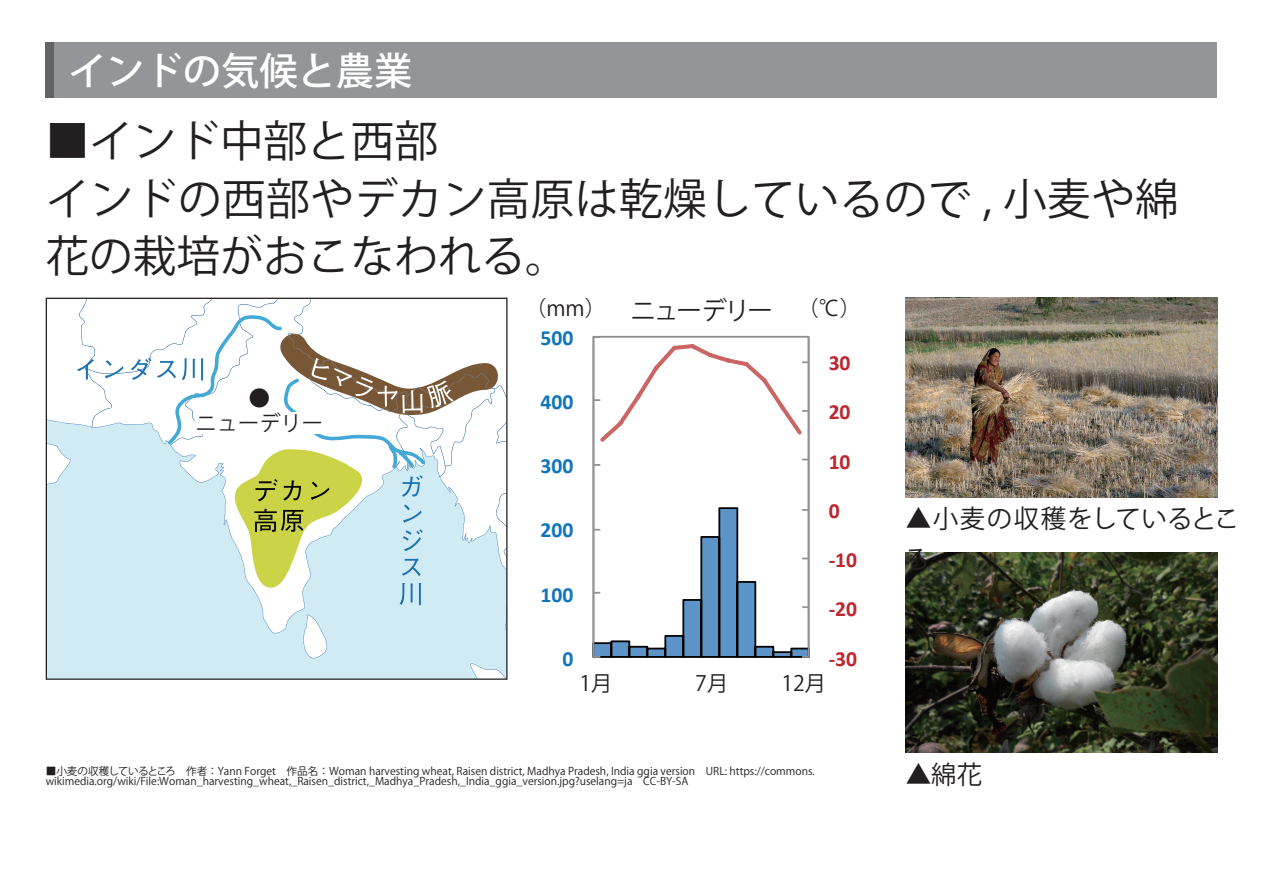
<style>
.page{position:relative;width:1263px;height:893px;background:#fff}
.page>*{position:absolute;margin:0;border:0;box-sizing:border-box;transform-origin:0 0}
.t1{font:43.65px/57.4px "Koz Go Pr 6 N";letter-spacing:.01em;color:#231f20}
.t2{font:500 38.25px "Koz Go Pr 6 N";color:#fff}
.t3{font:25.5px/40.3px "Koz Go Pr 6 N";letter-spacing:.02em;color:#231f20}
.t4{font:25.5px "Koz Go Pr 6 N";letter-spacing:-.03em;color:#231f20}
.t5{font:700 21.6px "Calibri";color:#bd272d}
.t6{font:700 21.6px "Calibri";color:#1075bc}
.t7{font:21.3px/25.5px "Koz Go Pr 6 N";color:#231f20;text-align:center}
.t8{font:10.65px/10.6px "Koz Go Pr 6 N";color:#231f20}
</style>
<div class="page">
<svg style="left:46px;top:298px;width:460px;height:381px"></svg>
<hr style="left:808px;top:337px;width:1px;height:320px;background:#919397">
<hr style="left:593px;top:337px;width:1px;height:320px;background:#919397">
<svg style="left:592px;top:506px;width:218px;height:152px"></svg>
<svg style="left:594px;top:464px;width:6px;height:2px"></svg>
<svg style="left:593px;top:336px;width:216px;height:109px"></svg>
<img style="left:906px;top:298px;width:311px;height:199px">
<img style="left:906px;top:553px;width:311px;height:200px">
<div style="left:196px;top:412px;width:127px;height:22px;background:#fff"></div>
<div style="left:46px;top:43px;width:1171px;height:55px;background:#939598"></div>
<div style="left:46px;top:43px;width:8px;height:55px;background:#636366"></div>
<h2 class="t2" style="left:68px;top:49px;width:346px">インドの気候と農業</h2>
<h1 class="t1" style="left:46px;top:114px;width:1135px">■インド中部と西部<br>インドの西部やデカン高原は乾燥しているので , 小麦や綿花の栽培がおこなわれる。</h1>
<h3 class="t7" style="left:525px;top:296px;width:82px">（mm）</h3>
<h3 class="t7" style="left:797px;top:296px;width:65px">（℃）</h3>
<h3 class="t4" style="left:630px;top:296px;width:144px">ニューデリー</h3>
<h3 class="t7" style="left:196px;top:386px;width:129px">●<br>ニューデリー</h3>
<h3 class="t6" style="left:541px;top:324px;width:34px">500</h3>
<h3 class="t6" style="left:541px;top:388px;width:34px">400</h3>
<h3 class="t5" style="left:829px;top:349px;width:23px">30</h3>
<h3 class="t5" style="left:829px;top:398px;width:23px">20</h3>
<h3 class="t6" style="left:541px;top:452px;width:34px">300</h3>
<h3 class="t6" style="left:541px;top:516px;width:34px">200</h3>
<h3 class="t6" style="left:541px;top:580px;width:34px">100</h3>
<h3 class="t5" style="left:829px;top:448px;width:23px">10</h3>
<h3 class="t5" style="left:829px;top:497px;width:12px">0</h3>
<h3 class="t5" style="left:829px;top:546px;width:30px">-10</h3>
<h3 class="t5" style="left:829px;top:595px;width:30px">-20</h3>
<h3 class="t6" style="left:562px;top:645px;width:12px">0</h3>
<h3 class="t5" style="left:829px;top:645px;width:30px">-30</h3>
<h3 class="t7" style="left:579px;top:670px;width:34px">1月</h3>
<h3 class="t7" style="left:695px;top:670px;width:34px">7月</h3>
<h3 class="t7" style="left:781px;top:670px;width:46px">12月</h3>
<p class="t8" style="left:46px;top:766px;width:771px">■小麦の収穫しているところ　作者：Yann Forget　作品名：Woman harvesting wheat, Raisen district, Madhya Pradesh, India ggia version　URL: https://commons. wikimedia.org/wiki/File:Woman_harvesting_wheat,_Raisen_district,_Madhya_Pradesh,_India_ggia_version.jpg?uselang=ja　CC-BY-SA</p>
<h3 class="t3" style="left:904px;top:499px;width:337px">▲小麦の収穫をしているところ</h3>
<h3 class="t4" style="left:906px;top:760px;width:78px">▲綿花</h3>
</div>
